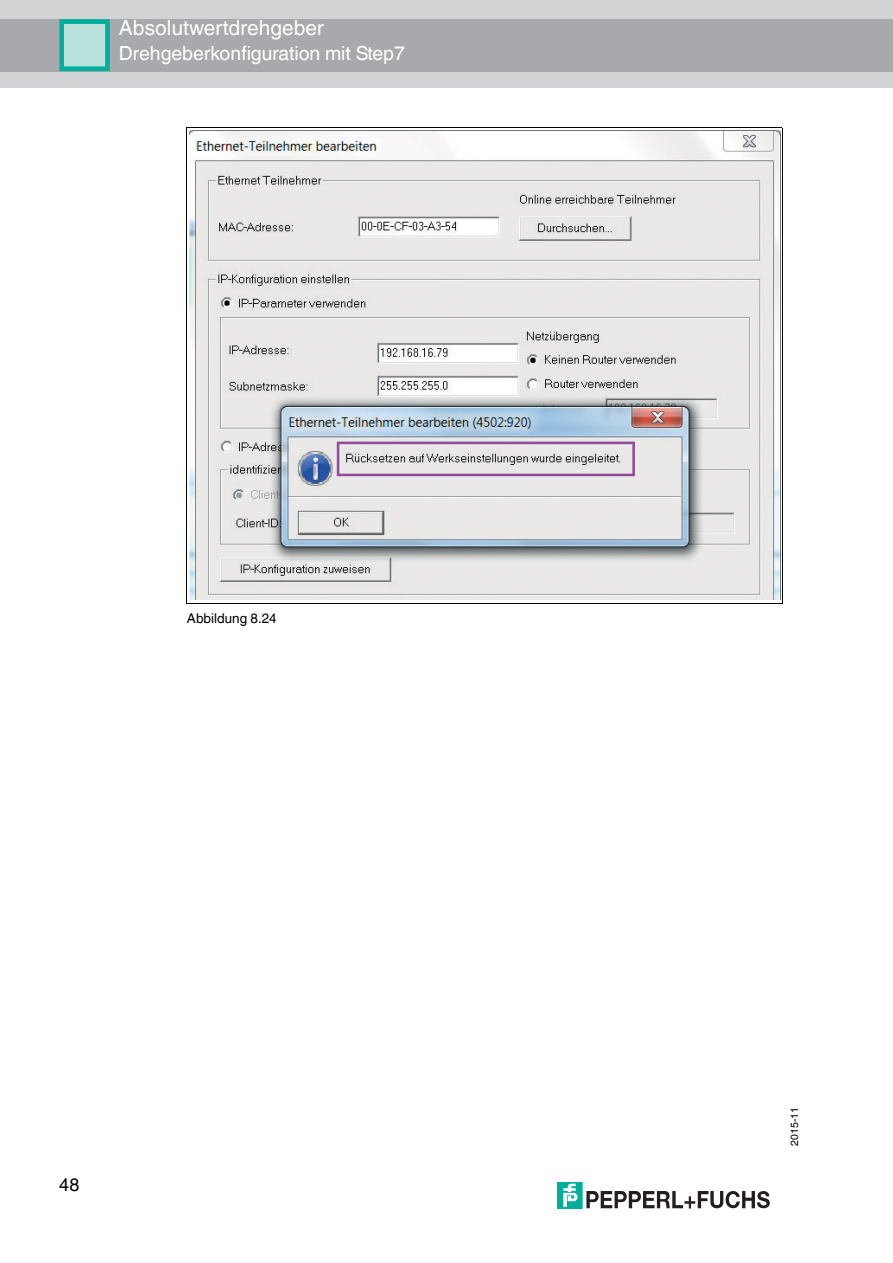
<style>
.page{position:relative;width:893px;height:1263px;background:#fff}
.page>*{position:absolute;margin:0;border:0;box-sizing:border-box;transform-origin:0 0}
.t1{font:20.85px "Helvetica World";letter-spacing:.005em;color:#fff}
.t2{font:19.5px "Helvetica World";letter-spacing:.005em;color:#fff}
.t3{font:18px "Helvetica World";color:#000}
.t4{font:13.5px "Helvetica World";letter-spacing:.005em;color:#000}
.t5{font:10.5px "Helvetica World";letter-spacing:.005em;color:#000}
</style>
<div class="page">
<div style="left:0;top:0;width:892px;height:87px;background:#d1d3d4"></div>
<div style="left:0;top:19px;width:892px;height:52px;background:#a7a9ac"></div>
<div style="left:60px;top:21px;width:47px;height:49px;background:#b8e1dc"></div>
<div style="left:59px;top:19px;width:51px;height:52px;border:5px solid #00ae9c"></div>
<div style="left:557px;top:1182px;width:25px;height:26px;background:#00ae9c"></div>
<svg style="left:563px;top:1184px;width:15px;height:23px"></svg>
<svg style="left:586px;top:1191px;width:183px;height:18px"></svg>
<hr style="left:186px;top:128px;width:1px;height:476px;background:#000">
<hr style="left:782px;top:128px;width:1px;height:476px;background:#000">
<hr style="left:186px;top:127px;width:596px;height:1px;background:#000">
<hr style="left:186px;top:604px;width:596px;height:1px;background:#000">
<img style="left:189px;top:131px;width:591px;height:469px">
<p class="t1" style="left:119px;top:11px;width:207px">Absolutwertdrehgeber</p>
<p class="t2" style="left:119px;top:37px;width:288px">Drehgeberkonfiguration mit Step7</p>
<p class="t4" style="left:187px;top:608px;width:91px">Abbildung 8.24</p>
<p class="t3" style="left:59px;top:1170px;width:22px">48</p>
<p class="t5" style="left:785px;top:1146px;width:40px;rotate:-90deg">2015-11</p>
</div>
